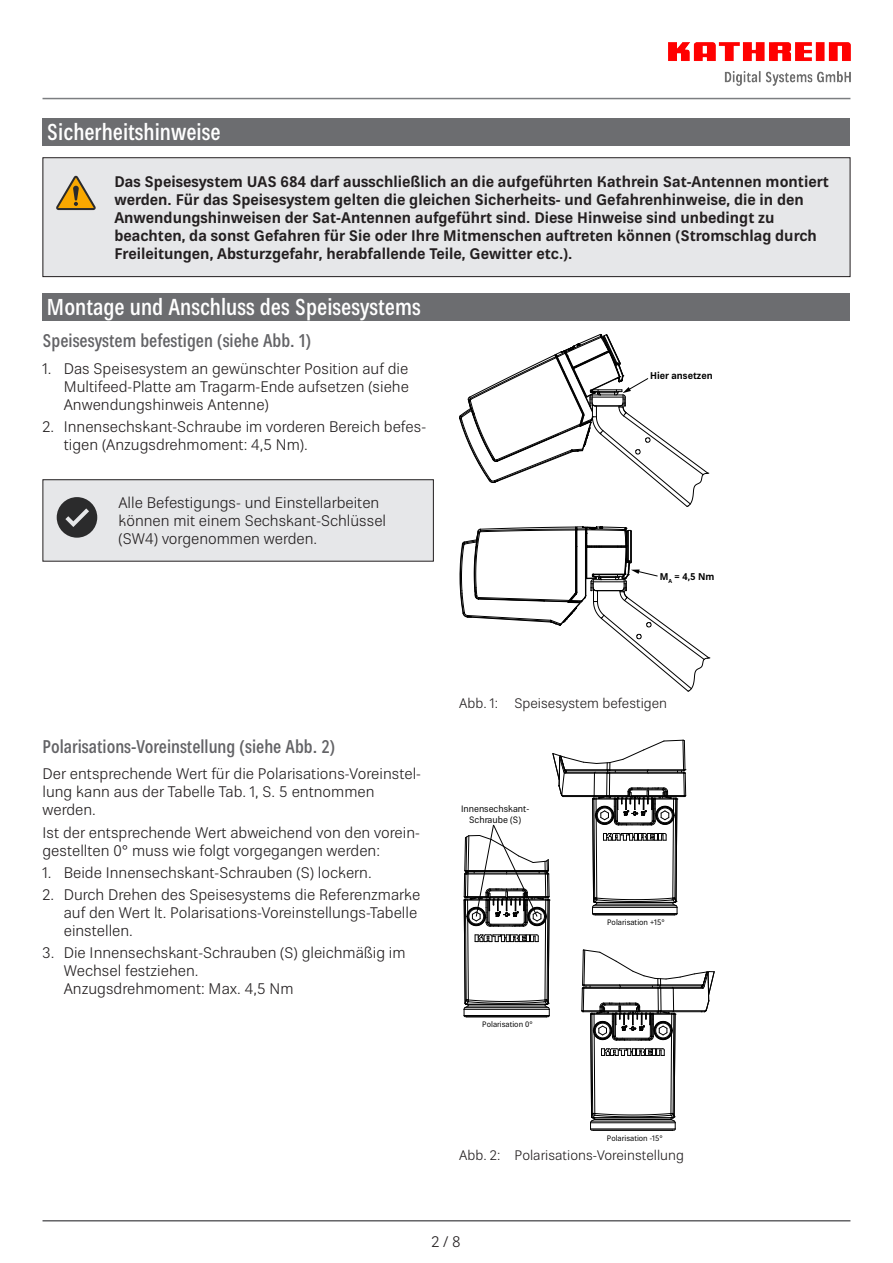
<style>
.page{position:relative;width:893px;height:1263px;background:#fff}
.page>*{position:absolute;margin:0;border:0;box-sizing:border-box;transform-origin:0 0}
.Überschrift_2{font:500 condensed 22.5px "Kathrein 67";color:#fff}
.Überschrift_3{font:500 condensed 18px "Kathrein 67";color:#636366}
._10_00{font:300 15px/18px "Kathrein 45";color:#231f20}
._10_bold{font:700 15px/18px "Kathrein 75";color:#231f20}
.t1{font:300 13.5px "Kathrein 45";color:#231f20}
.t2{font:700 9.6px "Kathrein 75";color:#000}
.t3{font:9.15px/10.9px "Kathrein 55";color:#000;text-align:center}
.t4{font:7.65px "Kathrein 55";color:#000}
</style>
<div class="page">
<hr style="left:43px;top:1220px;width:807px;height:1px;background:#636366">
<img style="left:668px;top:43px;width:182px;height:42px">
<hr style="left:43px;top:98px;width:807px;height:1px;background:#7c7e81">
<div style="left:43px;top:118px;width:807px;height:27px;background:#6c6d70"></div>
<div style="left:42px;top:157px;width:809px;height:120px;background:#e6e7e9"></div>
<div style="left:43px;top:293px;width:807px;height:27px;background:#6c6d70"></div>
<svg style="left:42px;top:479px;width:392px;height:83px;background:#d8d9db"></svg>
<svg style="left:459px;top:334px;width:250px;height:173px"></svg>
<svg style="left:460px;top:526px;width:250px;height:166px"></svg>
<svg style="left:464px;top:740px;width:251px;height:391px"></svg>
<p class="Überschrift_2" style="left:47px;top:116px;width:175px">Sicherheitshinweise</p>
<p class="_10_bold" style="left:114px;top:172px;width:716px">Das Speisesystem UAS 684 darf ausschließlich an die aufgeführten Kathrein Sat-Antennen montiert werden. Für das Speisesystem gelten die gleichen Sicherheits- und Gefahrenhinweise, die in den Anwendungshinweisen der Sat-Antennen aufgeführt sind. Diese Hinweise sind unbedingt zu beachten, da sonst Gefahren für Sie oder Ihre Mitmenschen auftreten können (Stromschlag durch Freileitungen, Absturzgefahr, herabfallende Teile, Gewitter etc.).</p>
<p class="Überschrift_2" style="left:47px;top:291px;width:375px">Montage und Anschluss des Speisesystems</p>
<p class="Überschrift_3" style="left:43px;top:328px;width:270px">Speisesystem befestigen (siehe Abb. 1)</p>
<p class="_10_00" style="left:64px;top:359px;width:347px;text-align:justify;text-indent:-21px">1. Das Speisesystem an gewünschter Position auf die Multifeed-Platte am Tragarm-Ende aufsetzen (siehe Anwendungshinweis Antenne)</p>
<p class="_10_00" style="left:64px;top:418px;width:364px;text-indent:-21px">2. Innensechskant-Schraube im vorderen Bereich befes&shy;tigen (Anzugsdrehmoment: 4,5 Nm).</p>
<p class="t2" style="left:650px;top:369px;width:64px">Hier ansetzen</p>
<p class="_10_00" style="left:118px;top:494px;width:269px">Alle Befestigungs- und Einstellarbeiten können mit einem Sechskant-Schlüssel (SW4) vorgenommen werden.</p>
<p class="t2" style="left:660px;top:569px;width:56px">M<sub>A</sub> = 4,5 Nm</p>
<p class="Überschrift_3" style="left:43px;top:734px;width:294px">Polarisations-Voreinstellung (siehe Abb. 2)</p>
<p class="_10_00" style="left:43px;top:765px;width:380px">Der entsprechende Wert für die Polarisations-Voreinstel&shy;lung kann aus der Tabelle Tab. 1, S. 5 entnommen werden.</p>
<p class="_10_00" style="left:43px;top:823px;width:379px">Ist der entsprechende Wert abweichend von den vorein&shy;gestellten 0° muss wie folgt vorgegangen werden:</p>
<p class="_10_00" style="left:43px;top:863px;width:331px">1. Beide Innensechskant-Schrauben (S) lockern.</p>
<p class="_10_00" style="left:64px;top:886px;width:358px;text-indent:-21px">2. Durch Drehen des Speisesystems die Referenzmarke auf den Wert lt. Polarisations-Voreinstellungs-Tabelle einstellen.</p>
<p class="_10_00" style="left:64px;top:944px;width:343px;text-indent:-21px">3. Die Innensechskant-Schrauben (S) gleichmäßig im<br>Wechsel festziehen.<br>Anzugsdrehmoment: Max. 4,5 Nm</p>
<p class="t1" style="left:459px;top:694px;width:209px">Abb. 1: Speisesystem befestigen</p>
<p class="t3" style="left:461px;top:803px;width:70px">Innensechskant-<br>Schraube (S)</p>
<p class="t4" style="left:482px;top:1019px;width:52px">Polarisation 0°</p>
<p class="t4" style="left:607px;top:917px;width:59px">Polarisation +15°</p>
<p class="t4" style="left:607px;top:1133px;width:57px">Polarisation -15°</p>
<p class="t1" style="left:459px;top:1146px;width:226px">Abb. 2: Polarisations-Voreinstellung</p>
<p class="_10_00" style="left:431px;top:1233px;width:31px">2 / 8</p>
</div>
